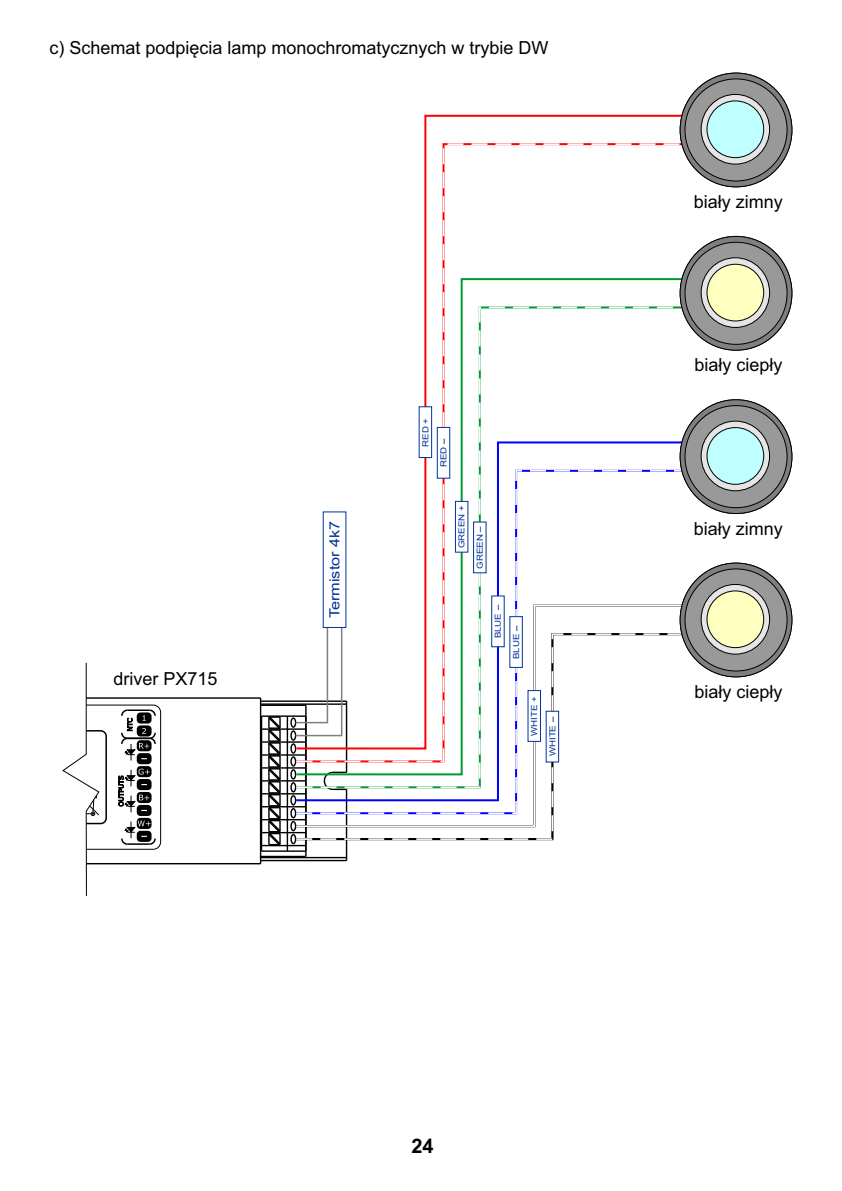
<style>
.page{position:relative;width:842px;height:1191px;background:#fff}
.page>*{position:absolute;margin:0;border:0;box-sizing:border-box;transform-origin:0 0}
.t1{font:700 20px "Arial";color:#000}
.t2{font:18px "Arial";color:#000}
.t3{font:14px "Arial";color:#039;scale:1.16 1}
.t4{font:8.4px "Arial";color:#039;scale:1.16 1}
.s1{font-weight:700}
</style>
<div class="page">
<hr style="left:260px;top:698px;width:1px;height:165px;background:#000">
<hr style="left:86px;top:863px;width:175px;height:1px;background:#000">
<hr style="left:86px;top:697px;width:175px;height:1px;background:#000">
<hr style="left:346px;top:789px;width:1px;height:71px;background:#000">
<hr style="left:261px;top:857px;width:86px;height:1px;background:#000">
<hr style="left:261px;top:703px;width:86px;height:2px;background:#000">
<hr style="left:261px;top:860px;width:86px;height:1px;background:#000">
<hr style="left:261px;top:700px;width:86px;height:2px;background:#000">
<hr style="left:305px;top:705px;width:2px;height:151px;background:#000">
<hr style="left:261px;top:704px;width:45px;height:2px;background:#000">
<hr style="left:261px;top:855px;width:45px;height:2px;background:#000">
<hr style="left:261px;top:845px;width:45px;height:1px;background:#000">
<hr style="left:261px;top:715px;width:45px;height:2px;background:#000">
<hr style="left:261px;top:716px;width:1px;height:135px;background:#000">
<hr style="left:261px;top:850px;width:45px;height:2px;background:#000">
<hr style="left:261px;top:832px;width:45px;height:1px;background:#000">
<hr style="left:261px;top:819px;width:45px;height:1px;background:#000">
<hr style="left:261px;top:806px;width:45px;height:1px;background:#000">
<hr style="left:261px;top:793px;width:45px;height:1px;background:#000">
<hr style="left:261px;top:780px;width:45px;height:1px;background:#000">
<hr style="left:261px;top:767px;width:45px;height:1px;background:#000">
<hr style="left:261px;top:754px;width:45px;height:1px;background:#000">
<hr style="left:261px;top:741px;width:45px;height:1px;background:#000">
<hr style="left:261px;top:728px;width:45px;height:2px;background:#000">
<div style="left:290px;top:717px;width:6px;height:11px;border:1px solid #000;border-radius:50%"></div>
<hr style="left:287px;top:716px;width:1px;height:135px;background:#000">
<div style="left:290px;top:730px;width:6px;height:10px;border:1px solid #000;border-radius:50%"></div>
<div style="left:290px;top:743px;width:6px;height:10px;border:1px solid #000;border-radius:50%"></div>
<div style="left:290px;top:756px;width:6px;height:10px;border:1px solid #000;border-radius:50%"></div>
<div style="left:290px;top:769px;width:6px;height:10px;border:1px solid #000;border-radius:50%"></div>
<div style="left:290px;top:782px;width:6px;height:10px;border:1px solid #000;border-radius:50%"></div>
<div style="left:290px;top:795px;width:6px;height:10px;border:1px solid #000;border-radius:50%"></div>
<div style="left:290px;top:808px;width:6px;height:10px;border:1px solid #000;border-radius:50%"></div>
<div style="left:290px;top:821px;width:6px;height:10px;border:1px solid #000;border-radius:50%"></div>
<div style="left:290px;top:834px;width:6px;height:10px;border:1px solid #000;border-radius:50%"></div>
<svg style="left:267px;top:715px;width:15px;height:130px"></svg>
<svg style="left:62px;top:662px;width:99px;height:234px"></svg>
<svg style="left:424px;top:114px;width:260px;height:163px"></svg>
<svg style="left:424px;top:277px;width:258px;height:28px"></svg>
<svg style="left:418px;top:306px;width:266px;height:134px"></svg>
<svg style="left:418px;top:440px;width:264px;height:29px"></svg>
<svg style="left:322px;top:469px;width:362px;height:134px"></svg>
<svg style="left:322px;top:604px;width:360px;height:28px"></svg>
<svg style="left:295px;top:632px;width:389px;height:208px"></svg>
<svg style="left:528px;top:690px;width:31px;height:72px"></svg>
<svg style="left:491px;top:595px;width:32px;height:73px"></svg>
<svg style="left:455px;top:501px;width:31px;height:72px"></svg>
<svg style="left:419px;top:406px;width:31px;height:72px"></svg>
<svg style="left:680px;top:399px;width:112px;height:115px;background:#656565"></svg>
<div style="left:684px;top:405px;width:103px;height:103px;background:#999;border:1px solid #000;border-radius:50%"></div>
<svg style="left:701px;top:420px;width:69px;height:71px"></svg>
<div style="left:706px;top:427px;width:58px;height:58px;background:#bfffff;border:1px solid #000;border-radius:50%"></div>
<svg style="left:680px;top:236px;width:112px;height:115px;background:#656565"></svg>
<div style="left:684px;top:242px;width:103px;height:103px;background:#999;border:1px solid #000;border-radius:50%"></div>
<svg style="left:701px;top:257px;width:69px;height:71px"></svg>
<div style="left:706px;top:264px;width:58px;height:57px;background:#ffffbf;border:1px solid #000;border-radius:50%"></div>
<svg style="left:680px;top:73px;width:112px;height:114px;background:#686868"></svg>
<div style="left:684px;top:78px;width:103px;height:103px;background:#999;border:1px solid #000;border-radius:50%"></div>
<svg style="left:701px;top:94px;width:69px;height:71px"></svg>
<div style="left:706px;top:100px;width:58px;height:58px;background:#bfffff;border:1px solid #000;border-radius:50%"></div>
<svg style="left:680px;top:562px;width:112px;height:115px;background:#676767"></svg>
<div style="left:684px;top:568px;width:103px;height:103px;background:#999;border:1px solid #000;border-radius:50%"></div>
<svg style="left:701px;top:584px;width:69px;height:70px"></svg>
<div style="left:706px;top:590px;width:58px;height:58px;background:#ffffbf;border:1px solid #000;border-radius:50%"></div>
<p class="t2" style="left:49px;top:41px;width:501px">c) Schemat podpięcia lamp monochromatycznych w trybie DW</p>
<p class="t2" style="left:113px;top:672px;width:106px">driver PX715</p>
<p class="t3" style="left:329px;top:618px;width:86px;rotate:-90deg">Termistor 4k7</p>
<p class="t4" style="left:422px;top:447px;width:26px;rotate:-90deg">RED +</p>
<p class="t4" style="left:440px;top:467px;width:26px;rotate:-90deg">RED <span class="s1">–</span></p>
<p class="t4" style="left:458px;top:548px;width:38px;rotate:-90deg">GREEN +</p>
<p class="t4" style="left:477px;top:569px;width:38px;rotate:-90deg">GREEN <span class="s1">–</span></p>
<p class="t4" style="left:495px;top:638px;width:30px;rotate:-90deg">BLUE <span class="s1">–</span></p>
<p class="t4" style="left:513px;top:659px;width:30px;rotate:-90deg">BLUE <span class="s1">–</span></p>
<p class="t4" style="left:531px;top:735px;width:36px;rotate:-90deg">WHITE +</p>
<p class="t4" style="left:549px;top:756px;width:35px;rotate:-90deg">WHITE <span class="s1">–</span></p>
<p class="t2" style="left:694px;top:195px;width:91px">biały zimny</p>
<p class="t2" style="left:694px;top:358px;width:90px">biały ciepły</p>
<p class="t2" style="left:694px;top:521px;width:91px">biały zimny</p>
<p class="t2" style="left:694px;top:685px;width:90px">biały ciepły</p>
<p class="t1" style="left:411px;top:1138px;width:24px">24</p>
</div>
